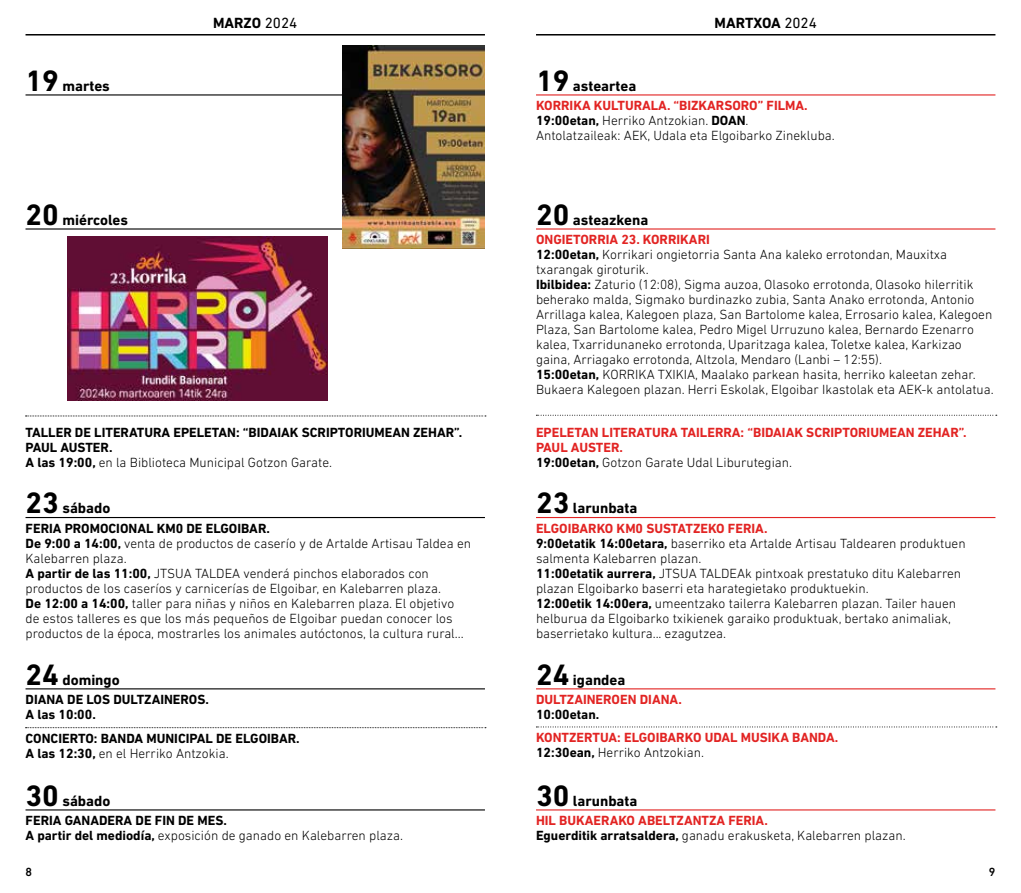
<style>
.page{position:relative;width:1021px;height:893px;background:#fff}
.page>*{position:absolute;margin:0;border:0;box-sizing:border-box;transform-origin:0 0}
.t1{font:700 15px "DIN Next LT Pro";color:#000}
.t2{font:300 13.5px/15px "DIN Next LT Pro";color:#000}
.t3{font:700 13.5px/15px "DIN Next LT Pro";color:#000}
.t4{font:700 13.5px/15px "DIN Next LT Pro";color:#e22423}
.t5{font:500 12px "DIN Next LT Pro";color:#000}
.s1{font-weight:400}
.s2{font-size:30px}
.s3{font-weight:700;color:#e22423}
.s4{font-weight:700}
.s5{font-weight:300}
.s6{color:#000}
.s7{font-weight:300;color:#000}
</style>
<div class="page">
<hr style="left:26px;top:34px;width:459px;height:2px;background:#000">
<hr style="left:536px;top:34px;width:459px;height:2px;background:#000">
<svg style="left:26px;top:727px;width:460px;height:1px"></svg>
<hr style="left:26px;top:809px;width:459px;height:1px;background:#000">
<hr style="left:536px;top:809px;width:459px;height:1px;background:#e22423">
<hr style="left:26px;top:688px;width:459px;height:1px;background:#000">
<hr style="left:536px;top:688px;width:459px;height:1px;background:#e22423">
<svg style="left:536px;top:727px;width:460px;height:1px"></svg>
<hr style="left:26px;top:517px;width:459px;height:1px;background:#000">
<hr style="left:536px;top:517px;width:459px;height:1px;background:#e22423">
<hr style="left:26px;top:228px;width:459px;height:2px;background:#000">
<hr style="left:536px;top:228px;width:459px;height:2px;background:#e22423">
<img style="left:67px;top:236px;width:260px;height:164px">
<hr style="left:26px;top:94px;width:459px;height:2px;background:#000">
<hr style="left:536px;top:94px;width:459px;height:2px;background:#e22423">
<img style="left:342px;top:46px;width:143px;height:202px">
<svg style="left:26px;top:416px;width:460px;height:1px"></svg>
<svg style="left:536px;top:415px;width:460px;height:1px"></svg>
<p class="t1" style="left:213px;top:14px;width:86px">MARZO <span class="s1">2024</span></p>
<p class="t1" style="left:714px;top:14px;width:104px">MARTXOA <span class="s1">2024</span></p>
<p class="t1" style="left:26px;top:77px;width:86px"><span class="s2">19</span> martes</p>
<p class="t1" style="left:536px;top:77px;width:102px"><span class="s2">19</span> asteartea</p>
<p class="t2" style="left:536px;top:98px;width:300px"><span class="s3">KORRIKA KULTURALA. “BIZKARSORO” FILMA.<br></span><span class="s4">19:00etan,</span> Herriko Antzokian. <span class="s4">DOAN</span>.<br>Antolatzaileak: AEK, Udala eta Elgoibarko Zinekluba.</p>
<p class="t1" style="left:26px;top:211px;width:104px"><span class="s2">20</span> miércoles</p>
<p class="t1" style="left:536px;top:211px;width:114px"><span class="s2">20</span> asteazkena</p>
<p class="t2" style="left:536px;top:232px;width:459px"><span class="s3">ONGIETORRIA 23. KORRIKARI<br></span><span class="s4">12:00etan,</span> Korrikari ongietorria Santa Ana kaleko errotondan, Mauxitxa txarangak giroturik.<br><span class="s4">Ibilbidea:</span> Zaturio (12:08), Sigma auzoa, Olasoko errotonda, Olasoko hilerritik beherako malda, Sigmako burdinazko zubia, Santa Anako errotonda, Antonio Arrillaga kalea, Kalegoen plaza, San Bartolome kalea, Errosario kalea, Kalegoen Plaza, San Bartolome kalea, Pedro Migel Urruzuno kalea, Bernardo Ezenarro kalea, Txarridunaneko errotonda, Uparitzaga kalea, Toletxe kalea, Karkizao gaina, Arriagako errotonda, Altzola, Mendaro (Lanbi – 12:55).<br><span class="s4">15:00etan,</span> KORRIKA TXIKIA, Maalako parkean hasita, herriko kaleetan zehar.<br>Bukaera Kalegoen plazan. Herri Eskolak, Elgoibar Ikastolak eta AEK-k antolatua.</p>
<p class="t3" style="left:26px;top:425px;width:438px">TALLER DE LITERATURA EPELETAN: “BIDAIAK SCRIPTORIUMEAN ZEHAR”.<br>PAUL AUSTER.<br>A las 19:00, <span class="s5">en la Biblioteca Municipal Gotzon Garate.</span></p>
<p class="t4" style="left:536px;top:425px;width:432px">EPELETAN LITERATURA TAILERRA: “BIDAIAK SCRIPTORIUMEAN ZEHAR”.<br>PAUL AUSTER.<br><span class="s6">19:00etan,</span> <span class="s7">Gotzon Garate Udal Liburutegian.</span></p>
<p class="t1" style="left:26px;top:500px;width:86px"><span class="s2">23</span> sábado</p>
<p class="t2" style="left:26px;top:521px;width:447px"><span class="s4">FERIA PROMOCIONAL KM0 DE ELGOIBAR.<br>De 9:00 a 14:00,</span> venta de productos de caserío y de Artalde Artisau Taldea en Kalebarren plaza.<br><span class="s4">A partir de las 11:00,</span> JTSUA TALDEA venderá pinchos elaborados con productos de los caseríos y carnicerías de Elgoibar, en Kalebarren plaza.<br><span class="s4">De 12:00 a 14:00,</span> taller para niñas y niños en Kalebarren plaza. El objetivo de estos talleres es que los más pequeños de Elgoibar puedan conocer los productos de la época, mostrarles los animales autóctonos, la cultura rural...</p>
<p class="t1" style="left:536px;top:500px;width:103px"><span class="s2">23</span> larunbata</p>
<p class="t2" style="left:536px;top:521px;width:431px"><span class="s3">ELGOIBARKO KM0 SUSTATZEKO FERIA.<br></span><span class="s4">9:00etatik 14:00etara,</span> baserriko eta Artalde Artisau Taldearen produktuen salmenta Kalebarren plazan.<br><span class="s4">11:00etatik aurrera,</span> JTSUA TALDEAk pintxoak prestatuko ditu Kalebarren plazan Elgoibarko baserri eta harategietako produktuekin.<br><span class="s4">12:00etik 14:00era,</span> umeentzako tailerra Kalebarren plazan. Tailer hauen helburua da Elgoibarko txikienek garaiko produktuak, bertako animaliak, baserrietako kultura... ezagutzea.</p>
<p class="t1" style="left:26px;top:671px;width:96px"><span class="s2">24</span> domingo</p>
<p class="t3" style="left:26px;top:692px;width:185px">DIANA DE LOS DULTZAINEROS.<br>A las 10:00.</p>
<p class="t3" style="left:26px;top:731px;width:275px">CONCIERTO: BANDA MUNICIPAL DE ELGOIBAR.<br>A las 12:30, <span class="s5">en el Herriko Antzokia.</span></p>
<p class="t1" style="left:26px;top:792px;width:86px"><span class="s2">30</span> sábado</p>
<p class="t3" style="left:26px;top:813px;width:379px">FERIA GANADERA DE FIN DE MES.<br>A partir del mediodía, <span class="s5">exposición de ganado en Kalebarren plaza.</span></p>
<p class="t1" style="left:536px;top:671px;width:91px"><span class="s2">24</span> igandea</p>
<p class="t4" style="left:536px;top:692px;width:147px">DULTZAINEROEN DIANA.</p>
<p class="t3" style="left:536px;top:707px;width:65px">10:00etan.</p>
<p class="t4" style="left:536px;top:730px;width:304px">KONTZERTUA: ELGOIBARKO UDAL MUSIKA BANDA.<br><span class="s6">12:30ean,</span> <span class="s7">Herriko Antzokian.</span></p>
<p class="t1" style="left:536px;top:792px;width:103px"><span class="s2">30</span> larunbata</p>
<p class="t2" style="left:536px;top:813px;width:371px"><span class="s3">HIL BUKAERAKO ABELTZANTZA FERIA.<br></span><span class="s4">Eguerditik arratsaldera,</span> ganadu erakusketa, Kalebarren plazan.</p>
<p class="t5" style="left:26px;top:865px;width:8px">8</p>
<p class="t5" style="left:988px;top:865px;width:8px">9</p>
</div>
